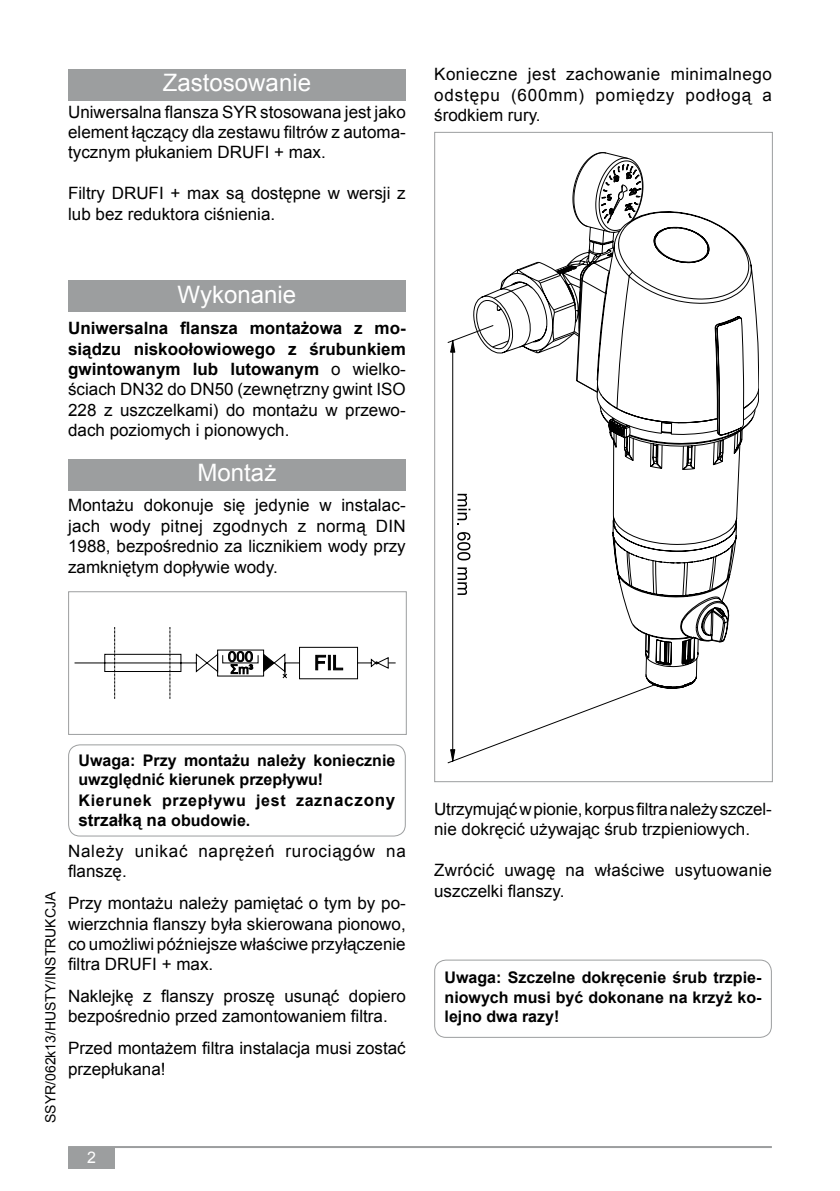
<style>
.page{position:relative;width:840px;height:1191px;background:#fff}
.page>*{position:absolute;margin:0;border:0;box-sizing:border-box;transform-origin:0 0}
.t1{font:24px "Arial";color:#fff}
.t2{font:17px/20.4px "Arial";color:#000}
.t3{font:17px/31px "Arial";letter-spacing:.045em;color:#000}
.t4{font:700 16px/19.8px "Arial";color:#000}
.t5{font:16px "Arial";color:#fff}
.t6{font:14px "Arial";color:#000}
.s1{font-weight:700}
.s2{font-size:17px}
.s3{font-weight:700;font-size:16px}
</style>
<div class="page">
<hr style="left:68px;top:1146px;width:703px;height:2px;background:#9c9e9f">
<div style="left:68px;top:1147px;width:47px;height:21px;background:#9c9e9f"></div>
<div style="left:68px;top:69px;width:337px;height:31px;background:#9c9e9f"></div>
<div style="left:68px;top:280px;width:337px;height:31px;background:#9c9e9f"></div>
<div style="left:68px;top:459px;width:337px;height:31px;background:#9c9e9f"></div>
<div style="left:68px;top:591px;width:338px;height:144px;border:1px solid #9c9e9f"></div>
<div style="left:68px;top:744px;width:337px;height:92px;border:1px solid #9c9e9f;border-radius:11px"></div>
<div style="left:434px;top:959px;width:337px;height:78px;border:1px solid #9c9e9f;border-radius:11px"></div>
<svg style="left:74px;top:627px;width:321px;height:72px"></svg>
<svg style="left:748px;top:254px;width:10px;height:171px"></svg>
<svg style="left:491px;top:261px;width:65px;height:64px"></svg>
<svg style="left:643px;top:216px;width:105px;height:441px"></svg>
<svg style="left:654px;top:633px;width:44px;height:54px"></svg>
<svg style="left:556px;top:152px;width:87px;height:173px"></svg>
<svg style="left:447px;top:325px;width:207px;height:438px"></svg>
<svg style="left:449px;top:338px;width:6px;height:15px"></svg>
<svg style="left:449px;top:749px;width:6px;height:14px"></svg>
<svg style="left:457px;top:494px;width:13px;height:31px"></svg>
<svg style="left:457px;top:532px;width:13px;height:28px"></svg>
<svg style="left:457px;top:567px;width:10px;height:28px"></svg>
<h1 class="t1" style="left:163px;top:67px;width:150px">Zastosowanie</h1>
<p class="t2" style="left:68px;top:102px;width:339px;text-align:justify">Uniwersalna flansza SYR stosowana jest jako element łączący dla zestawu filtrów z automa&shy;tycznym płukaniem DRUFI + max.</p>
<p class="t2" style="left:68px;top:183px;width:339px">Filtry DRUFI + max są dostępne w wersji z lub bez reduktora ciśnienia.</p>
<h1 class="t1" style="left:177px;top:279px;width:120px">Wykonanie</h1>
<p class="t2" style="left:68px;top:318px;width:339px;text-align:justify"><span class="s1">Uniwersalna flansza montażowa z mo&shy;siądzu niskoołowiowego z śrubunkiem gwintowanym lub lutowanym</span> o wielko&shy;ściach DN32 do DN50 (zewnętrzny gwint ISO 228 z uszczelkami) do montażu w przewo&shy;dach poziomych i pionowych.</p>
<h1 class="t1" style="left:197px;top:457px;width:80px">Montaż</h1>
<p class="t2" style="left:68px;top:495px;width:339px;text-align:justify">Montażu dokonuje się jedynie w instalac&shy;jach wody pitnej zgodnych z normą DIN 1988, bezpośrednio za licznikiem wody przy zamkniętym dopływie wody.</p>
<p class="t2" style="left:434px;top:64px;width:339px;text-align:justify">Konieczne jest zachowanie minimalnego odstępu (600mm) pomiędzy podłogą a środkiem rury.</p>
<p class="t6" style="left:41px;top:1123px;width:233px;rotate:-90deg">SSYR/062k13/HUSTY/INSTRUKCJA</p>
<p class="t4" style="left:78px;top:751px;width:318px">Uwaga: Przy montażu należy koniecznie uwzględnić kierunek przepływu!<br>Kierunek przepływu jest zaz<span class="s2">naczony</span></p>
<p class="t3" style="left:68px;top:804px;width:339px;text-indent:10px"><span class="s1">strzałką na</span> <span class="s3">obudowie.<br></span>Należy unikać naprężeń rurociągów na</p>
<p class="t2" style="left:68px;top:855px;width:339px;line-height:31.8px">flanszę.<br>Przy montażu należy pamiętać o tym by po-</p>
<p class="t2" style="left:68px;top:913px;width:339px;text-align:justify">wierzchnia flanszy była skierowana pionowo, co umożliwi późniejsze właściwe przyłączenie filtra DRUFI + max.</p>
<p class="t2" style="left:68px;top:986px;width:339px">Naklejkę z flanszy proszę usunąć dopiero bezpośrednio przed zamontowaniem filtra.</p>
<p class="t2" style="left:68px;top:1038px;width:339px">Przed montażem filtra instalacja musi zostać przepłukana!</p>
<p class="t5" style="left:87px;top:1146px;width:10px">2</p>
<p class="t2" style="left:434px;top:799px;width:339px">Utrzymująć w pionie, korpus filtra należy szczel&shy;nie dokręcić używając śrub trzpieniowych.</p>
<p class="t2" style="left:434px;top:860px;width:339px">Zwrócić uwagę na właściwe usytuowanie uszczelki flanszy.</p>
<p class="t4" style="left:444px;top:968px;width:318px;line-height:19.2px;text-align:justify">Uwaga: Szczelne dokręcenie śrub trzpie&shy;niowych musi być dokonane na krzyż ko&shy;lejno dwa razy!</p>
</div>
